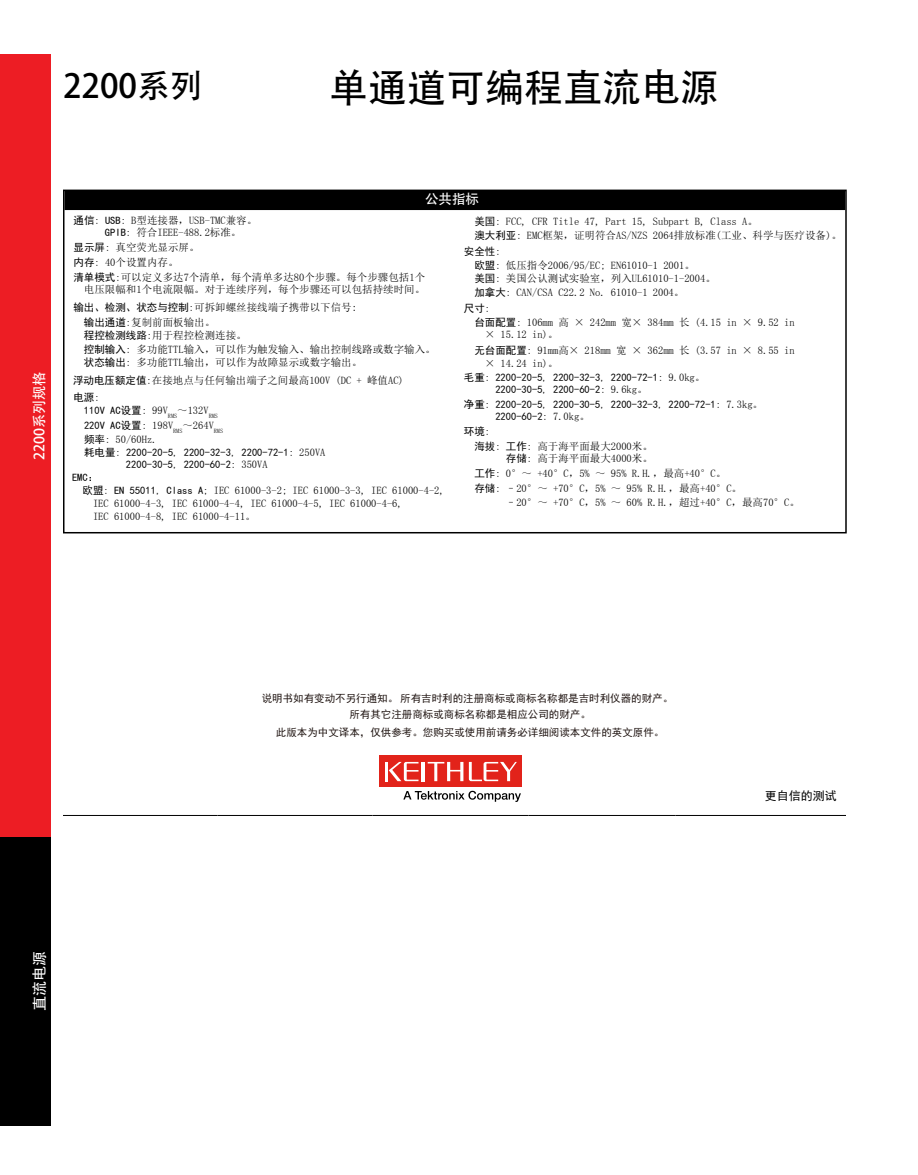
<style>
.page{position:relative;width:918px;height:1175px;background:#fff}
.page>*{position:absolute;margin:0;border:0;box-sizing:border-box;transform-origin:0 0}
.t1{font:39px "Adobe Heiti Std";color:#000}
.t2{font:33px "Adobe Heiti Std";color:#000}
.t3{font:15px "Adobe Heiti Std";color:#fff}
.t4{font:14.1px "Adobe Heiti Std";color:#fff}
.t5{font:13.5px "Adobe Heiti Std";color:#fff}
.t6{font:12px "Sim Hei";color:#000}
.t7{font:10.5px/13.5px "Sim Sun";color:#000}
.t8{font:10.5px/12px "Sim Hei";color:#000}
.t9{font:10.5px/16.2px "Sim Hei";color:#221714;text-align:center}
.s1{font-family:"Sim Hei"}
.s2{font-family:"Sim Sun"}
</style>
<div class="page">
<hr style="left:63px;top:815px;width:155px;height:1px;background:#000">
<hr style="left:218px;top:815px;width:154px;height:1px;background:#000">
<hr style="left:372px;top:815px;width:156px;height:1px;background:#000">
<hr style="left:528px;top:815px;width:148px;height:1px;background:#000">
<hr style="left:676px;top:815px;width:170px;height:1px;background:#000">
<div style="left:379px;top:755px;width:142px;height:32px;background:#e2231a"></div>
<hr style="left:422px;top:762px;width:3px;height:19px;background:#fff">
<svg style="left:428px;top:762px;width:35px;height:19px"></svg>
<hr style="left:385px;top:762px;width:3px;height:19px;background:#fff">
<svg style="left:389px;top:762px;width:30px;height:19px"></svg>
<svg style="left:469px;top:762px;width:48px;height:19px"></svg>
<svg style="left:403px;top:790px;width:118px;height:12px"></svg>
<div style="left:0;top:54px;width:51px;height:783px;background:#ed1d24"></div>
<div style="left:0;top:837px;width:51px;height:288px;background:#000"></div>
<div style="left:64px;top:190px;width:781px;height:20px;background:#000"></div>
<div style="left:63px;top:189px;width:784px;height:344px;border:2px solid #000"></div>
<h2 class="t2" style="left:63px;top:66px;width:142px">2200系列</h2>
<h1 class="t1" style="left:329px;top:64px;width:392px">单通道可编程直流电源</h1>
<h3 class="t4" style="left:31px;top:460px;width:90px;rotate:-90deg">2200系列规格</h3>
<p class="t5" style="left:425px;top:191px;width:55px">公共指标</p>
<p class="t7" style="left:105px;top:214px;width:154px;line-height:12px;text-indent:-31px"><span class="s1">通信: USB:</span> B型连接器，USB-TMC兼容。<br><span class="s1">GPIB:</span> 符合IEEE-488.2标准。</p>
<p class="t7" style="left:73px;top:239px;width:353px;line-height:15px"><span class="s1">显示屏:</span> 真空荧光显示屏。<br><span class="s1">内存:</span> 40个设置内存。<br><span class="s1">清单模式:</span>可以定义多达7个清单，每个清单多达80个步骤。每个步骤包括1个</p>
<p class="t7" style="left:73px;top:280px;width:353px;line-height:18px;text-indent:10px">电压限幅和1个电流限幅。对于连续序列，每个步骤还可以包括持续时间。<span class="s1">输出、检测、状态与控制:</span>可拆卸螺丝接线端子携带以下信号:</p>
<p class="t7" style="left:84px;top:315px;width:353px"><span class="s1">输出通道:</span>复制前面板输出。<br><span class="s1">程控检测线路:</span>用于程控检测连接。<br><span class="s1">控制输入:</span> 多功能TTL输入，可以作为触发输入、输出控制线路或数字输入。<span class="s1">状态输出:</span> 多功能TTL输出，可以作为故障显示或数字输出。</p>
<p class="t7" style="left:73px;top:374px;width:332px"><span class="s1">浮动电压额定值:</span>在接地点与任何输出端子之间最高100V (DC + 峰值AC)</p>
<p class="t8" style="left:84px;top:390px;width:135px;line-height:13.5px;text-indent:-10px">电源:<br>110V AC设置: <span class="s2">99V</span><sub>RMS</sub><span class="s2">～132V</span><sub>RMS</sub></p>
<p class="t8" style="left:84px;top:419px;width:141px">220V AC设置: <span class="s2">198V</span><sub>RMS</sub><span class="s2">～264V</span><sub>RMS</sub></p>
<p class="t7" style="left:84px;top:432px;width:75px"><span class="s1">频率:</span> 50/60Hz.</p>
<p class="t8" style="left:84px;top:446px;width:243px">耗电量: 2200-20-5, 2200-32-3, 2200-72-1: <span class="s2">250VA</span></p>
<p class="t8" style="left:126px;top:458px;width:143px">2200-30-5, 2200-60-2: <span class="s2">350VA</span></p>
<p class="t8" style="left:72px;top:471px;width:28px">EMC：</p>
<p class="t7" style="left:93px;top:484px;width:353px;line-height:12.6px;text-indent:-10px"><span class="s1">欧盟: EN 55011, Class A;</span> IEC 61000-3-2; IEC 61000-3-3, IEC 61000-4-2,<br>IEC 61000-4-3, IEC 61000-4-4, IEC 61000-4-5, IEC 61000-4-6,<br>IEC 61000-4-8, IEC 61000-4-11。</p>
<p class="t7" style="left:474px;top:214px;width:369px"><span class="s1">美国:</span> FCC, CFR Title 47, Part 15, Subpart B, Class A。<br><span class="s1">澳大利亚:</span> EMC框架，证明符合AS/NZS 2064排放标准(工业、科学与医疗设备)。</p>
<p class="t8" style="left:464px;top:245px;width:38px">安全性:</p>
<p class="t7" style="left:474px;top:258px;width:243px"><span class="s1">欧盟:</span> 低压指令2006/95/EC; EN61010-1 2001。<br><span class="s1">美国:</span> 美国公认测试实验室，列入UL61010-1-2004。<span class="s1">加拿大:</span> CAN/CSA C22.2 No. 61010-1 2004。</p>
<p class="t8" style="left:464px;top:302px;width:28px">尺寸:</p>
<p class="t7" style="left:485px;top:315px;width:311px;line-height:12.6px;text-indent:-10px"><span class="s1">台面配置:</span> 106mm 高 × 242mm 宽× 384mm 长 (4.15 in × 9.52 in × 15.12 in)。</p>
<p class="t7" style="left:485px;top:344px;width:311px;line-height:12.6px;text-indent:-10px"><span class="s1">无台面配置:</span> 91mm高× 218mm 宽 × 362mm 长 (3.57 in × 8.55 in × 14.24 in)。</p>
<p class="t8" style="left:495px;top:371px;width:211px;text-indent:-32px">毛重: 2200-20-5, 2200-32-3, 2200-72-1: <span class="s2">9.0kg。<br></span>2200-30-5, 2200-60-2: <span class="s2">9.6kg。</span></p>
<p class="t8" style="left:495px;top:398px;width:269px;text-indent:-32px">净重: 2200-20-5, 2200-30-5, 2200-32-3, 2200-72-1: <span class="s2">7.3kg。<br></span>2200-60-2: <span class="s2">7.0kg。</span></p>
<p class="t8" style="left:464px;top:425px;width:28px">环境:</p>
<p class="t7" style="left:474px;top:440px;width:180px;line-height:12px;text-align:right"><span class="s1">海拔: 工作:</span> 高于海平面最大2000米。<span class="s1">存储:</span> 高于海平面最大4000米。</p>
<p class="t7" style="left:474px;top:466px;width:269px;line-height:15px"><span class="s1">工作:</span> 0°～ +40°C，5% ～ 95% R.H.，最高+40°C。<br><span class="s1">存储:</span> –20°～ +70°C，5% ～ 95% R.H.，最高+40°C。</p>
<p class="t7" style="left:506px;top:495px;width:295px">–20°～ +70°C，5% ～ 60% R.H.，超过+40°C，最高70°C。</p>
<h3 class="t3" style="left:30px;top:1011px;width:61px;rotate:-90deg">直流电源</h3>
<p class="t9" style="left:262px;top:690px;width:413px">说明书如有变动不另行通知。所有吉时利的注册商标或商标名称都是吉时利仪器的财产。所有其它注册商标或商标名称都是相应公司的财产。</p>
<p class="t9" style="left:276px;top:724px;width:390px">此版本为中文译本，仅供参考。您购买或使用前请务必详细阅读本文件的英文原件。</p>
<p class="t6" style="left:765px;top:789px;width:74px">更自信的测试</p>
</div>
